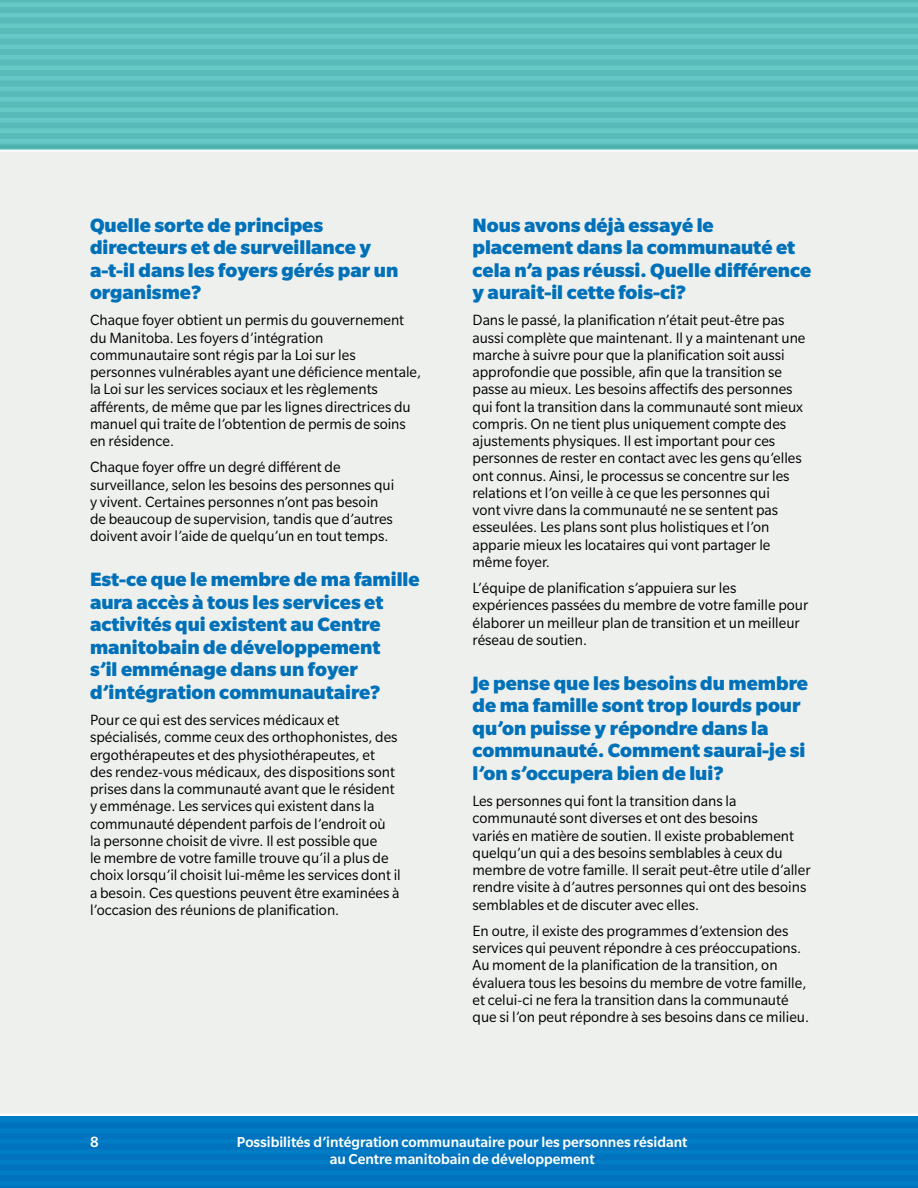
<style>
.page{position:relative;width:918px;height:1188px;background:#fff}
.page>*{position:absolute;margin:0;border:0;box-sizing:border-box;transform-origin:0 0}
.t1{font:900 21px/22.5px "Slate Std";color:#0071b9}
.Body_Copy{font:16.2px/17.2px "Slate Std";color:#000}
.t2{font:500 16.2px "Slate Std";color:#fff}
.t3{font:500 15.75px/17.2px "Slate Std";color:#fff;text-align:center}
</style>
<div class="page">
<div style="left:0;top:0;width:918px;height:150px;background:#68c8c6"></div>
<div style="left:0;top:144px;width:918px;height:6px;background:#4db1ae"></div>
<div style="left:0;top:133px;width:918px;height:6px;background:#58bbb9"></div>
<div style="left:0;top:123px;width:918px;height:6px;background:#58bbb9"></div>
<div style="left:0;top:112px;width:918px;height:6px;background:#58bbb9"></div>
<div style="left:0;top:102px;width:918px;height:6px;background:#58bbb9"></div>
<div style="left:0;top:91px;width:918px;height:6px;background:#58bbb9"></div>
<div style="left:0;top:81px;width:918px;height:6px;background:#58bbb9"></div>
<div style="left:0;top:70px;width:918px;height:6px;background:#58bbb9"></div>
<div style="left:0;top:60px;width:918px;height:6px;background:#58bbb9"></div>
<div style="left:0;top:49px;width:918px;height:6px;background:#58bbb9"></div>
<div style="left:0;top:39px;width:918px;height:6px;background:#58bbb9"></div>
<div style="left:0;top:28px;width:918px;height:6px;background:#58bbb9"></div>
<div style="left:0;top:18px;width:918px;height:6px;background:#58bbb9"></div>
<div style="left:0;top:7px;width:918px;height:6px;background:#58bbb9"></div>
<hr style="left:0;top:0;width:918px;height:3px;background:#c6e7e6">
<div style="left:0;top:1116px;width:918px;height:72px;background:#007dc5"></div>
<div style="left:0;top:1123px;width:918px;height:6px;background:#0072be"></div>
<div style="left:0;top:1133px;width:918px;height:6px;background:#0072be"></div>
<div style="left:0;top:1144px;width:918px;height:6px;background:#0072be"></div>
<div style="left:0;top:1154px;width:918px;height:6px;background:#0072be"></div>
<div style="left:0;top:1165px;width:918px;height:6px;background:#0072be"></div>
<div style="left:0;top:1175px;width:918px;height:6px;background:#0072be"></div>
<hr style="left:0;top:1186px;width:918px;height:2px;background:#a1c3e7">
<div style="left:0;top:151px;width:918px;height:965px;background:#eef0ee"></div>
<hr style="left:0;top:150px;width:918px;height:2px;background:#fff">
<hr style="left:0;top:1114px;width:918px;height:2px;background:#fff">
<h3 class="t1" style="left:90px;top:213px;width:310px">Quelle sorte de principes directeurs et de surveillance y a-t-il dans les foyers gérés par un organisme?</h3>
<p class="Body_Copy" style="left:90px;top:311px;width:333px">Chaque foyer obtient un permis du gouvernement du Manitoba. Les foyers d’intégration communautaire sont régis par la Loi sur les personnes vulnérables ayant une déficience mentale, la Loi sur les services sociaux et les règlements afférents, de même que par les lignes directrices du manuel qui traite de l’obtention de permis de soins en résidence.</p>
<p class="Body_Copy" style="left:90px;top:458px;width:306px">Chaque foyer offre un degré différent de surveillance, selon les besoins des personnes qui y vivent. Certaines personnes n’ont pas besoin de beaucoup de supervision, tandis que d’autres doivent avoir l’aide de quelqu’un en tout temps.</p>
<h3 class="t1" style="left:90px;top:568px;width:331px">Est-ce que le membre de ma famille aura accès à tous les services et activités qui existent au Centre manitobain de développement<br>s’il emménage dans un foyer d’intégration communautaire?</h3>
<p class="Body_Copy" style="left:90px;top:711px;width:312px">Pour ce qui est des services médicaux et spécialisés, comme ceux des orthophonistes, des ergothérapeutes et des physiothérapeutes, et des rendez-vous médicaux, des dispositions sont prises dans la communauté avant que le résident y emménage. Les services qui existent dans la communauté dépendent parfois de l’endroit où<br>la personne choisit de vivre. Il est possible que<br>le membre de votre famille trouve qu’il a plus de choix lorsqu’il choisit lui-même les services dont il a besoin. Ces questions peuvent être examinées à l’occasion des réunions de planification.</p>
<h3 class="t1" style="left:472px;top:213px;width:340px">Nous avons déjà essayé le placement dans la communauté et cela n’a pas réussi. Quelle différence y aurait-il cette fois-ci?</h3>
<p class="Body_Copy" style="left:472px;top:311px;width:334px">Dans le passé, la planification n’était peut-être pas aussi complète que maintenant. Il y a maintenant une marche à suivre pour que la planification soit aussi approfondie que possible, afin que la transition se passe au mieux. Les besoins affectifs des personnes qui font la transition dans la communauté sont mieux compris. On ne tient plus uniquement compte des ajustements physiques. Il est important pour ces personnes de rester en contact avec les gens qu’elles ont connus. Ainsi, le processus se concentre sur les relations et l’on veille à ce que les personnes qui<br>vont vivre dans la communauté ne se sentent pas esseulées. Les plans sont plus holistiques et l’on apparie mieux les locataires qui vont partager le même foyer.</p>
<p class="Body_Copy" style="left:472px;top:579px;width:337px">L’équipe de planification s’appuiera sur les expériences passées du membre de votre famille pour élaborer un meilleur plan de transition et un meilleur réseau de soutien.</p>
<h3 class="t1" style="left:472px;top:671px;width:337px">Je pense que les besoins du membre de ma famille sont trop lourds pour qu’on puisse y répondre dans la communauté. Comment saurai-je si l’on s’occupera bien de lui?</h3>
<p class="Body_Copy" style="left:472px;top:792px;width:340px">Les personnes qui font la transition dans la communauté sont diverses et ont des besoins<br>variés en matière de soutien. Il existe probablement quelqu’un qui a des besoins semblables à ceux du membre de votre famille. Il serait peut-être utile d’aller rendre visite à d’autres personnes qui ont des besoins semblables et de discuter avec elles.</p>
<p class="Body_Copy" style="left:472px;top:922px;width:338px">En outre, il existe des programmes d’extension des services qui peuvent répondre à ces préoccupations.<br>Au moment de la planification de la transition, on évaluera tous les besoins du membre de votre famille, et celui-ci ne fera la transition dans la communauté que si l’on peut répondre à ses besoins dans ce milieu.</p>
<p class="t2" style="left:90px;top:1133px;width:10px">8</p>
<p class="t3" style="left:237px;top:1133px;width:452px">Possibilités d’intégration communautaire pour les personnes résidant au Centre manitobain de développement</p>
</div>
